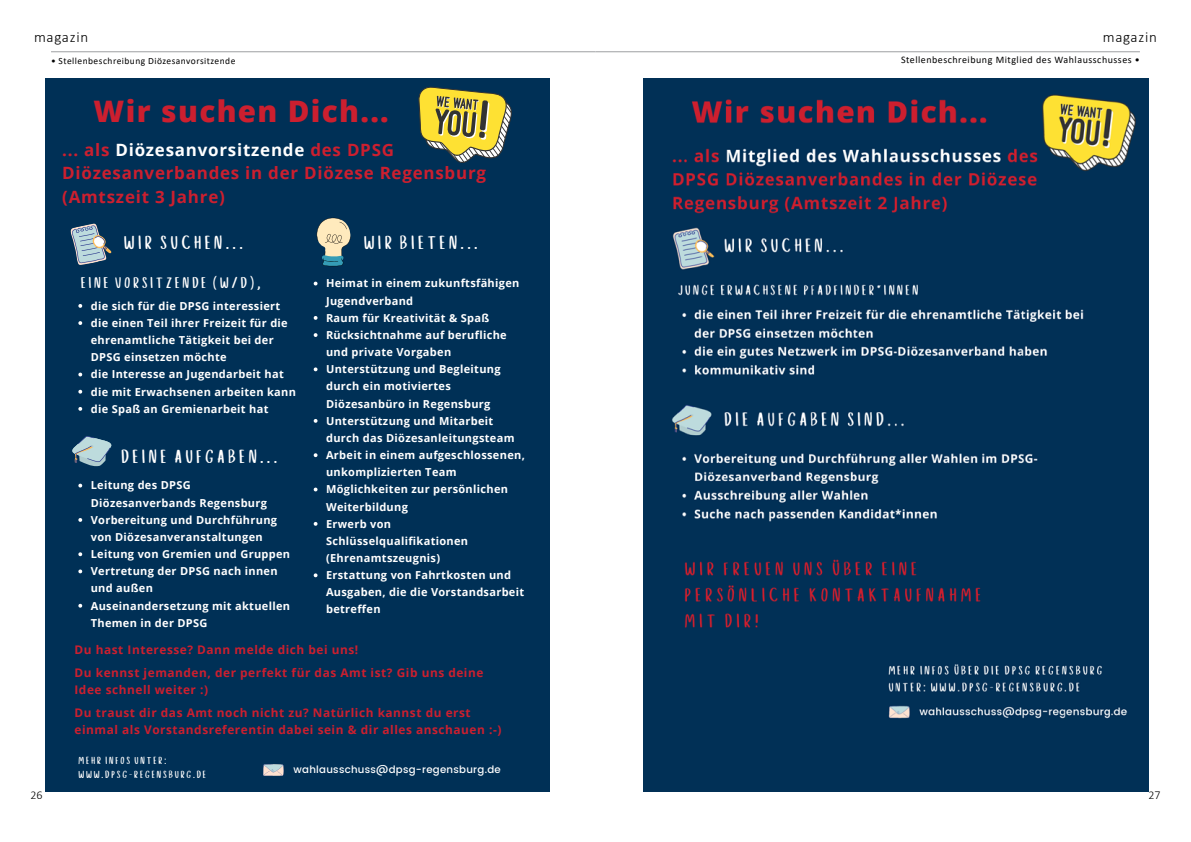
<style>
.page{position:relative;width:1191px;height:842px;background:#fff}
.page>*{position:absolute;margin:0;border:0;box-sizing:border-box;transform-origin:0 0}
.t1{font:800 29.7px "Open Sans";letter-spacing:.045em;color:#cc1f2f}
.t2{font:18.6px "Cup Cakes";color:#fff}
.t3{font:700 16.9px/23.5px "Open Sans";letter-spacing:.045em;color:#cc1f2f}
.t4{font:15.2px "Cup Cakes";color:#fff}
.t5{font:300 15px "Calibri";letter-spacing:.05em;color:#000}
.t6{font:300 12px "Calibri";color:#000}
.t7{font:700 11.9px/23.3px "Open Sans";letter-spacing:.045em;color:#cc1f2f}
.t8{font:700 11px/17.2px "Open Sans";letter-spacing:.03em;color:#fff}
.t9{font:10.2px/14px "Cup Cakes";color:#fff}
.t10{font:500 10.2px "Poppins";letter-spacing:.03em;color:#fff}
.t11{font:10px "Calibri";letter-spacing:.05em;color:#000}
.t12{font:9.5px "Calibri";letter-spacing:.05em;color:#000}
.s1{color:#fff}
</style>
<div class="page">
<hr style="left:595px;top:51px;width:545px;height:1px;background:#9d9fa2">
<hr style="left:51px;top:51px;width:544px;height:1px;background:#9d9fa2">
<div style="left:45px;top:78px;width:505px;height:714px;background:#003056"></div>
<svg style="left:72px;top:436px;width:39px;height:30px"></svg>
<svg style="left:70px;top:224px;width:42px;height:41px"></svg>
<svg style="left:316px;top:217px;width:35px;height:49px"></svg>
<svg style="left:78px;top:484px;width:4px;height:3px"></svg>
<svg style="left:78px;top:518px;width:4px;height:4px"></svg>
<svg style="left:78px;top:552px;width:4px;height:4px"></svg>
<svg style="left:78px;top:569px;width:4px;height:4px"></svg>
<svg style="left:78px;top:604px;width:4px;height:4px"></svg>
<svg style="left:418px;top:86px;width:94px;height:77px"></svg>
<svg style="left:78px;top:304px;width:4px;height:4px"></svg>
<svg style="left:78px;top:321px;width:4px;height:4px"></svg>
<svg style="left:78px;top:373px;width:4px;height:3px"></svg>
<svg style="left:78px;top:390px;width:4px;height:4px"></svg>
<svg style="left:78px;top:407px;width:4px;height:4px"></svg>
<svg style="left:314px;top:316px;width:3px;height:4px"></svg>
<svg style="left:314px;top:333px;width:3px;height:4px"></svg>
<svg style="left:314px;top:367px;width:3px;height:4px"></svg>
<svg style="left:314px;top:419px;width:3px;height:4px"></svg>
<svg style="left:314px;top:453px;width:3px;height:4px"></svg>
<svg style="left:314px;top:522px;width:3px;height:4px"></svg>
<svg style="left:314px;top:573px;width:3px;height:4px"></svg>
<svg style="left:263px;top:764px;width:21px;height:12px"></svg>
<img style="left:643px;top:78px;width:505px;height:714px">
<h3 class="t5" style="left:34px;top:28px;width:56px">magazin</h3>
<h3 class="t5" style="left:1102px;top:28px;width:56px">magazin</h3>
<p class="t12" style="left:51px;top:54px;width:186px">• Stellenbeschreibung Diözesanvorsitzende</p>
<p class="t11" style="left:901px;top:52px;width:240px">Stellenbeschreibung Mitglied des Wahlausschusses •</p>
<h1 class="t1" style="left:94px;top:89px;width:297px">Wir suchen Dich...</h1>
<h3 class="t3" style="left:62px;top:137px;width:425px">... als <span class="s1">Diözesanvorsitzende</span> des DPSG<br>Diözesanverbandes in der Diözese Regensburg (Amtszeit 3 Jahre)</h3>
<h2 class="t2" style="left:125px;top:230px;width:124px">WIR SUCHEN...</h2>
<h3 class="t4" style="left:81px;top:273px;width:184px">EINE VORSITZENDE (W/D),</h3>
<p class="t8" style="left:91px;top:297px;width:207px">die sich für die DPSG interessiert die einen Teil ihrer Freizeit für die ehrenamtliche Tätigkeit bei der<br>DPSG einsetzen möchte<br>die Interesse an Jugendarbeit hat die mit Erwachsenen arbeiten kann die Spaß an Gremienarbeit hat</p>
<h2 class="t2" style="left:122px;top:443px;width:161px">DEINE AUFGABEN...</h2>
<p class="t8" style="left:91px;top:476px;width:201px">Leitung des DPSG<br>Diözesanverbands Regensburg<br>Vorbereitung und Durchführung von Diözesanveranstaltungen<br>Leitung von Gremien und Gruppen<br>Vertretung der DPSG nach innen und außen<br>Auseinandersetzung mit aktuellen<br>Themen in der DPSG</p>
<h2 class="t2" style="left:364px;top:230px;width:119px">WIR BIETEN...</h2>
<p class="t8" style="left:326px;top:274px;width:200px">Heimat in einem zukunftsfähigen<br>Jugendverband<br>Raum für Kreativität &amp; Spaß<br>Rücksichtnahme auf berufliche und private Vorgaben<br>Unterstützung und Begleitung durch ein motiviertes<br>Diözesanbüro in Regensburg<br>Unterstützung und Mitarbeit durch das Diözesanleitungsteam<br>Arbeit in einem aufgeschlossenen, unkomplizierten Team<br>Möglichkeiten zur persönlichen<br>Weiterbildung<br>Erwerb von<br>Schlüsselqualifikationen (Ehrenamtszeugnis)<br>Erstattung von Fahrtkosten und<br>Ausgaben, die die Vorstandsarbeit betreffen</p>
<p class="t7" style="left:75px;top:638px;width:410px">Du hast Interesse? Dann melde dich bei uns!<br>Du kennst jemanden, der perfekt für das Amt ist? Gib uns deine</p>
<p class="t7" style="left:75px;top:678px;width:398px">Idee schnell weiter :)<br>Du traust dir das Amt noch nicht zu? Natürlich kannst du erst</p>
<p class="t7" style="left:74px;top:717px;width:428px">einmal als Vorstandsreferentin dabei sein &amp; dir alles anschauen :-)</p>
<p class="t9" style="left:79px;top:753px;width:131px">MEHR INFOS UNTER:<br>WWW.DPSG-REGENSBURG.DE</p>
<p class="t10" style="left:293px;top:762px;width:209px">wahlausschuss@dpsg-regensburg.de</p>
<p class="t6" style="left:30px;top:787px;width:14px">26</p>
<p class="t6" style="left:1148px;top:787px;width:14px">27</p>
</div>
